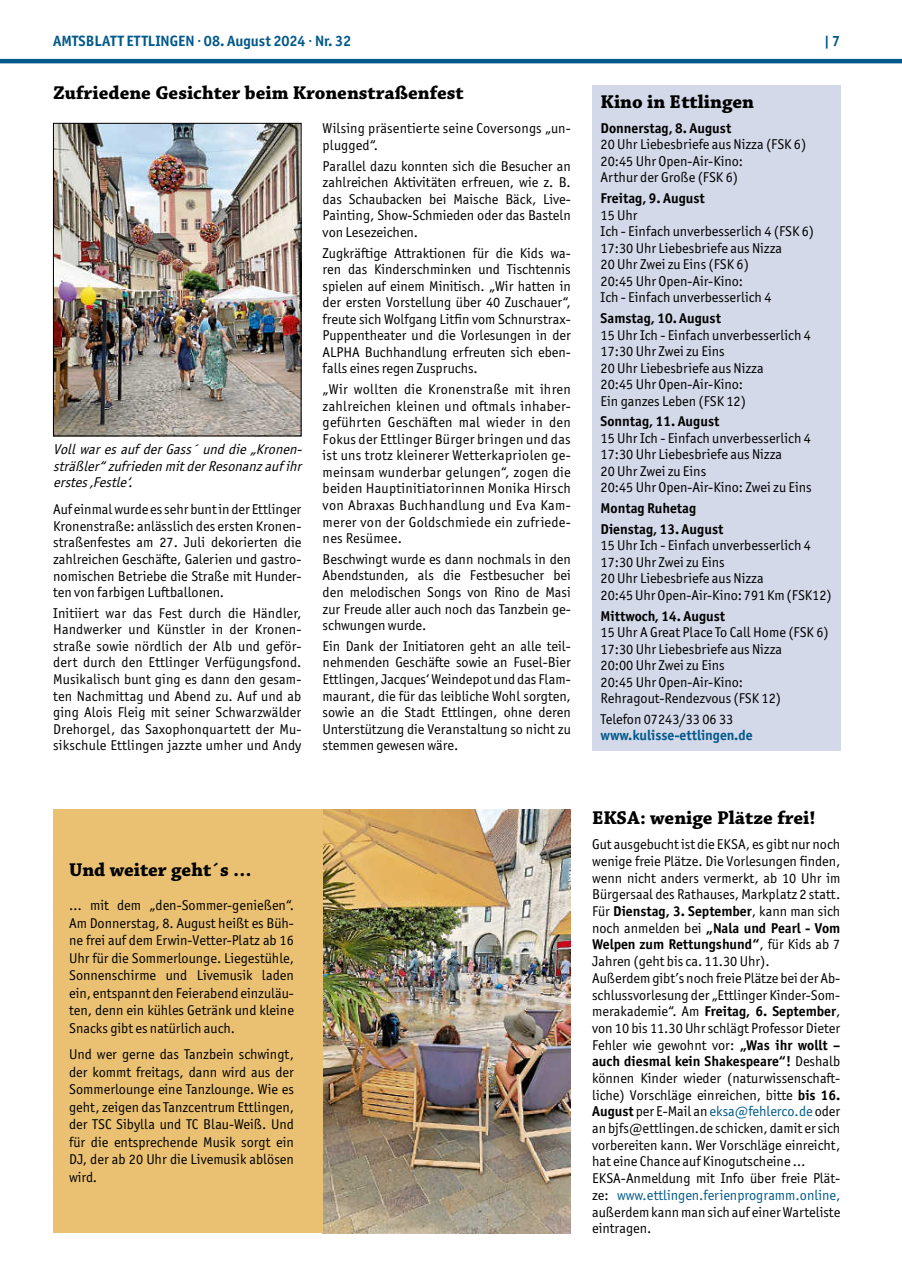
<style>
.page{position:relative;width:902px;height:1280px;background:#fff}
.page>*{position:absolute;margin:0;border:0;box-sizing:border-box;transform-origin:0 0}
.t1{font:700 19.5px "Chaparral Pro";color:#000}
.t2{font:700 15px "Officina Sans ITC Pro";color:#01598b}
.t3{font:14.25px/16.5px "Officina Sans ITC Pro";color:#000;text-align:justify}
.t4{font:700 14.25px/20.7px "Officina Sans ITC Pro";color:#000}
.t5{font:italic 14.25px/16.5px "Officina Sans ITC Pro";color:#000;text-align:justify}
.t6{font:700 14.25px "Officina Sans ITC Pro";color:#01598b}
.s1{font-weight:700}
.s2{color:#01598b}
</style>
<div class="page">
<hr style="left:0;top:59px;width:901px;height:4px;background:#01598b">
<div style="left:592px;top:85px;width:248px;height:665px;background:#d4d9e9"></div>
<img style="left:322px;top:810px;width:248px;height:423px">
<img style="left:55px;top:125px;width:244px;height:309px">
<div style="left:53px;top:123px;width:248px;height:313px;border:1px solid #000"></div>
<div style="left:53px;top:810px;width:269px;height:423px;background:#eac172"></div>
<p class="t2" style="left:53px;top:31px;width:299px">AMTSBLATT ETTLINGEN · 08. August 2024 · Nr. 32</p>
<p class="t2" style="left:824px;top:31px;width:18px">| 7</p>
<h1 class="t1" style="left:53px;top:82px;width:412px">Zufriedene Gesichter beim Kronenstraßenfest</h1>
<h1 class="t1" style="left:600px;top:90px;width:155px">Kino in Ettlingen</h1>
<p class="t4" style="left:600px;top:118px;width:132px">Donnerstag, 8. August</p>
<p class="t3" style="left:600px;top:136px;width:207px;text-align:left">20 Uhr Liebesbriefe aus Nizza (FSK 6)<br>20:45 Uhr Open-Air-Kino:<br>Arthur der Große (FSK 6)</p>
<p class="t4" style="left:600px;top:188px;width:106px">Freitag, 9. August</p>
<p class="t3" style="left:600px;top:207px;width:215px;text-align:left">15 Uhr<br>Ich - Einfach unverbesserlich 4 (FSK 6)<br>17:30 Uhr Liebesbriefe aus Nizza<br>20 Uhr Zwei zu Eins (FSK 6)<br>20:45 Uhr Open-Air-Kino:<br>Ich - Einfach unverbesserlich 4</p>
<p class="t4" style="left:600px;top:308px;width:122px">Samstag, 10. August</p>
<p class="t3" style="left:600px;top:326px;width:212px;text-align:left">15 Uhr Ich - Einfach unverbesserlich 4<br>17:30 Uhr Zwei zu Eins<br>20 Uhr Liebesbriefe aus Nizza<br>20:45 Uhr Open-Air-Kino:<br>Ein ganzes Leben (FSK 12)</p>
<p class="t4" style="left:600px;top:411px;width:120px">Sonntag, 11. August</p>
<p class="t3" style="left:600px;top:430px;width:212px;text-align:left">15 Uhr Ich - Einfach unverbesserlich 4<br>17:30 Uhr Liebesbriefe aus Nizza<br>20 Uhr Zwei zu Eins<br>20:45 Uhr Open-Air-Kino: Zwei zu Eins</p>
<p class="t4" style="left:600px;top:498px;width:124px">Montag Ruhetag<br>Dienstag, 13. August</p>
<p class="t3" style="left:600px;top:537px;width:233px;text-align:left">15 Uhr Ich - Einfach unverbesserlich 4<br>17:30 Uhr Zwei zu Eins<br>20 Uhr Liebesbriefe aus Nizza<br>20:45 Uhr Open-Air-Kino: 791 Km (FSK12)</p>
<p class="t4" style="left:600px;top:605px;width:126px">Mittwoch, 14. August</p>
<p class="t3" style="left:600px;top:624px;width:229px;text-align:left">15 Uhr A Great Place To Call Home (FSK 6)<br>17:30 Uhr Liebesbriefe aus Nizza<br>20:00 Uhr Zwei zu Eins<br>20:45 Uhr Open-Air-Kino:<br>Rehragout-Rendezvous (FSK 12)</p>
<p class="t3" style="left:600px;top:711px;width:134px">Telefon 07243/33 06 33</p>
<p class="t6" style="left:600px;top:727px;width:154px">www.kulisse-ettlingen.de</p>
<p class="t3" style="left:322px;top:120px;width:250px">Wilsing präsentierte seine Coversongs „un&shy;plugged“.</p>
<p class="t3" style="left:322px;top:157px;width:250px">Parallel dazu konnten sich die Besucher an zahlreichen Aktivitäten erfreuen, wie z. B. das Schaubacken bei Maische Bäck, Live-Painting, Show-Schmieden oder das Basteln von Lesezeichen.</p>
<p class="t3" style="left:322px;top:244px;width:250px">Zugkräftige Attraktionen für die Kids wa&shy;ren das Kinderschminken und Tischtennis spielen auf einem Minitisch. „Wir hatten in der ersten Vorstellung über 40 Zuschauer“, freute sich Wolfgang Litfin vom Schnurstrax-Puppentheater und die Vorlesungen in der ALPHA Buchhandlung erfreuten sich eben&shy;falls eines regen Zuspruchs.</p>
<p class="t3" style="left:322px;top:381px;width:250px">„Wir wollten die Kronenstraße mit ihren zahlreichen kleinen und oftmals inhaber&shy;geführten Geschäften mal wieder in den Fokus der Ettlinger Bürger bringen und das ist uns trotz kleinerer Wetterkapriolen ge&shy;meinsam wunderbar gelungen“, zogen die beiden Hauptinitiatorinnen Monika Hirsch von Abraxas Buchhandlung und Eva Kam&shy;merer von der Goldschmiede ein zufriede&shy;nes Resümee.</p>
<p class="t3" style="left:322px;top:551px;width:250px">Beschwingt wurde es dann nochmals in den Abendstunden, als die Festbesucher bei den melodischen Songs von Rino de Masi zur Freude aller auch noch das Tanzbein ge&shy;schwungen wurde.</p>
<p class="t3" style="left:322px;top:638px;width:250px">Ein Dank der Initiatoren geht an alle teil&shy;nehmenden Geschäfte sowie an Fusel-Bier Ettlingen, Jacques‘ Weindepot und das Flam&shy;maurant, die für das leibliche Wohl sorgten, sowie an die Stadt Ettlingen, ohne deren Unterstützung die Veranstaltung so nicht zu stemmen gewesen wäre.</p>
<p class="t5" style="left:53px;top:441px;width:253px">Vollwaresauf derGass´unddie„Kronen&shy;sträßler“zufrieden mitderResonanzauf ihr erstes‚Festle‘.</p>
<p class="t3" style="left:53px;top:501px;width:250px">Auf einmal wurde es sehr bunt in der Ettlinger Kronenstraße: anlässlich des ersten Kronen&shy;straßenfestes am 27. Juli dekorierten die zahlreichen Geschäfte, Galerien und gastro&shy;nomischen Betriebe die Straße mit Hunder&shy;ten von farbigen Luftballonen.</p>
<p class="t3" style="left:53px;top:605px;width:250px">Initiiert war das Fest durch die Händler, Handwerker und Künstler in der Kronen&shy;straße sowie nördlich der Alb und geför&shy;dert durch den Ettlinger Verfügungsfond.<br>Musikalisch bunt ging es dann den gesam&shy;ten Nachmittag und Abend zu. Auf und ab ging Alois Fleig mit seiner Schwarzwälder Drehorgel, das Saxophonquartett der Mu&shy;sikschule Ettlingen jazzte umher und Andy</p>
<h1 class="t1" style="left:69px;top:858px;width:184px">Und weiter geht´s …</h1>
<p class="t3" style="left:69px;top:896px;width:226px;line-height:17.5px">… mit dem „den-Sommer-genießen“.<br>Am Donnerstag, 8. August heißt es Büh&shy;ne frei auf dem Erwin-Vetter-Platz ab 16<br>Uhr für die Sommerlounge. Liegestühle, Sonnenschirme und Livemusik laden ein, entspannt den Feierabend einzuläu&shy;ten, denn ein kühles Getränk und kleine Snacks gibt es natürlich auch.</p>
<p class="t3" style="left:69px;top:1045px;width:226px;line-height:17.5px">Und wer gerne das Tanzbein schwingt, der kommt freitags, dann wird aus der Sommerlounge eine Tanzlounge. Wie es geht, zeigen das Tanzcentrum Ettlingen, der TSC Sibylla und TC Blau-Weiß. Und für die entsprechende Musik sorgt ein DJ, der ab 20 Uhr die Livemusik ablösen wird.</p>
<h1 class="t1" style="left:592px;top:806px;width:225px">EKSA: wenige Plätze frei!</h1>
<p class="t3" style="left:592px;top:836px;width:250px;text-align:left">Gut ausgebucht ist die EKSA, es gibt nur noch wenige freie Plätze. Die Vorlesungen finden, wenn nicht anders vermerkt, ab 10 Uhr im Bürgersaal des Rathauses, Markplatz 2 statt.<br>Für <span class="s1">Dienstag, 3. September</span>, kann man sich noch anmelden bei <span class="s1">„Nala und Pearl - Vom Welpen zum Rettungshund“</span>, für Kids ab 7<br>Jahren (geht bis ca. 11.30 Uhr).<br>Außerdem gibt’s noch freie Plätze bei der Ab&shy;schlussvorlesung der „Ettlinger Kinder-Som&shy;merakademie“. Am <span class="s1">Freitag, 6. September</span>, von 10 bis 11.30 Uhr schlägt Professor Dieter Fehler wie gewohnt vor: <span class="s1">„Was ihr wollt – auch diesmal kein Shakespeare“!</span> Deshalb können Kinder wieder (naturwissenschaft&shy;liche) Vorschläge einreichen, bitte <span class="s1">bis 16.<br>August</span> per E-Mail an <span class="s2">eksa@fehlerco.de</span> oder an bjfs@ettlingen.de schicken, damit er sich vorbereiten kann. Wer Vorschläge einreicht, hat eine Chance auf Kinogutscheine … EKSA-Anmeldung mit Info über freie Plät&shy;ze: <span class="s2">www.ettlingen.ferienprogramm.online, </span>außerdem kann man sich auf einer Warteliste eintragen.</p>
</div>
